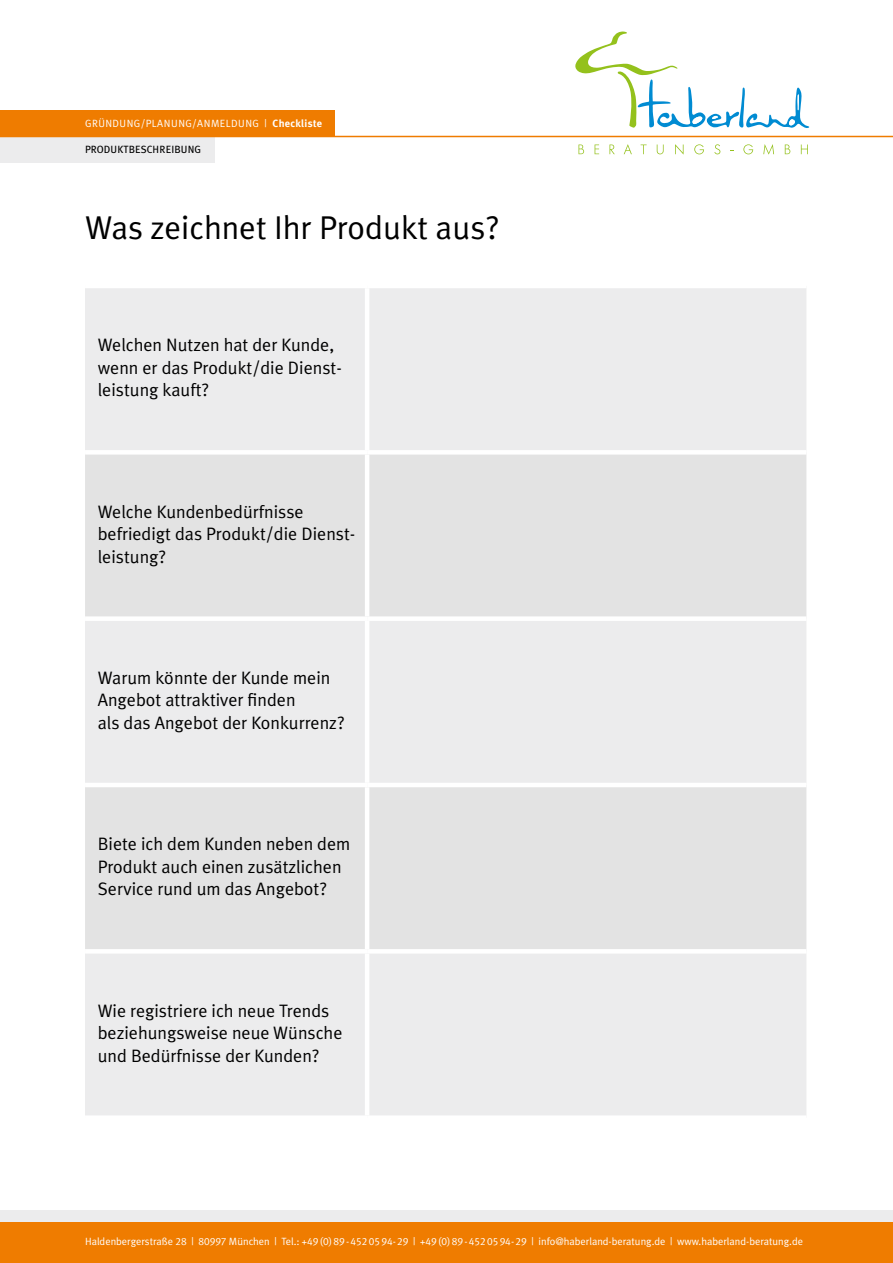
<style>
.page{position:relative;width:893px;height:1263px;background:#fff}
.page>*{position:absolute;margin:0;border:0;box-sizing:border-box;transform-origin:0 0}
.t1{font:33px "Meta Plus Normal";color:#000}
.t2{font:18px/22.5px "Meta Plus Normal";color:#000}
.t3{font:10.5px "Meta Plus Normal";color:#fff}
.t4{font:10.5px "Meta Plus Normal";letter-spacing:.045em;color:#fff}
.t5{font:10.5px "Meta Plus";letter-spacing:.01em;color:#000}
.s1{font-family:"Meta Plus";font-weight:700}
.s2{font-family:"Meta Plus Normal Caps"}
</style>
<div class="page">
<div style="left:0;top:137px;width:214px;height:26px;background:#ececed"></div>
<svg style="left:575px;top:31px;width:234px;height:97px"></svg>
<svg style="left:578px;top:145px;width:6px;height:9px"></svg>
<svg style="left:595px;top:145px;width:4px;height:9px"></svg>
<svg style="left:609px;top:145px;width:6px;height:9px"></svg>
<svg style="left:624px;top:144px;width:8px;height:10px"></svg>
<svg style="left:641px;top:145px;width:6px;height:9px"></svg>
<svg style="left:657px;top:145px;width:7px;height:9px"></svg>
<svg style="left:675px;top:144px;width:8px;height:10px"></svg>
<svg style="left:694px;top:144px;width:10px;height:10px"></svg>
<svg style="left:714px;top:144px;width:6px;height:10px"></svg>
<svg style="left:743px;top:144px;width:10px;height:10px"></svg>
<svg style="left:763px;top:144px;width:11px;height:10px"></svg>
<svg style="left:785px;top:145px;width:5px;height:9px"></svg>
<svg style="left:801px;top:145px;width:7px;height:9px"></svg>
<hr style="left:0;top:136px;width:893px;height:1px;background:#ef7c00">
<div style="left:85px;top:288px;width:721px;height:827px;background:#ececed"></div>
<svg style="left:85px;top:455px;width:721px;height:494px;background:#e6e6e6"></svg>
<hr style="left:365px;top:288px;width:4px;height:162px;background:#fff">
<div style="left:85px;top:450px;width:282px;height:5px;background:#fff"></div>
<div style="left:367px;top:450px;width:439px;height:5px;background:#fff"></div>
<hr style="left:365px;top:455px;width:4px;height:161px;background:#fff">
<div style="left:85px;top:616px;width:282px;height:5px;background:#fff"></div>
<div style="left:367px;top:616px;width:439px;height:5px;background:#fff"></div>
<hr style="left:365px;top:621px;width:4px;height:162px;background:#fff">
<hr style="left:85px;top:783px;width:282px;height:4px;background:#fff">
<hr style="left:367px;top:783px;width:439px;height:4px;background:#fff">
<hr style="left:365px;top:787px;width:4px;height:162px;background:#fff">
<hr style="left:85px;top:949px;width:282px;height:4px;background:#fff">
<hr style="left:367px;top:949px;width:439px;height:4px;background:#fff">
<hr style="left:365px;top:953px;width:4px;height:162px;background:#fff">
<div style="left:0;top:111px;width:335px;height:25px;background:#ef7c00"></div>
<div style="left:0;top:1222px;width:893px;height:41px;background:#ef7c00"></div>
<div style="left:0;top:1211px;width:893px;height:11px;background:#ececed"></div>
<p class="t4" style="left:85px;top:118px;width:239px">GRÜNDUNG/PLANUNG/ANMELDUNG | <span class="s1">Checkliste</span></p>
<p class="t5" style="left:85px;top:143px;width:118px">PRODUKTBESCHREIBUNG</p>
<h1 class="t1" style="left:85px;top:208px;width:416px">Was zeichnet Ihr Produkt aus?</h1>
<p class="t2" style="left:98px;top:334px;width:246px">Welchen Nutzen hat der Kunde, wenn er das Produkt/die Dienst&shy;leistung kauft?</p>
<p class="t2" style="left:98px;top:500px;width:259px">Welche Kundenbedürfnisse befriedigt das Produkt/die Dienst&shy;leistung?</p>
<p class="t2" style="left:98px;top:666px;width:248px">Warum könnte der Kunde mein<br>Angebot attraktiver finden<br>als das Angebot der Konkurrenz?</p>
<p class="t2" style="left:98px;top:832px;width:254px">Biete ich dem Kunden neben dem<br>Produkt auch einen zusätzlichen<br>Service rund um das Angebot?</p>
<p class="t2" style="left:98px;top:999px;width:246px">Wie registriere ich neue Trends beziehungsweise neue Wünsche und Bedürfnisse der Kunden?</p>
<p class="t3" style="left:85px;top:1236px;width:720px">Haldenbergerstraße <span class="s2">28</span> | <span class="s2">80997</span> München | Tel.: <span class="s2">+49 (0) 89 - 452 05 94- 29</span> | <span class="s2">+49 (0) 89 - 452 05 94- 29</span> | info@haberland-beratung.de | www.haberland-beratung.de</p>
</div>
